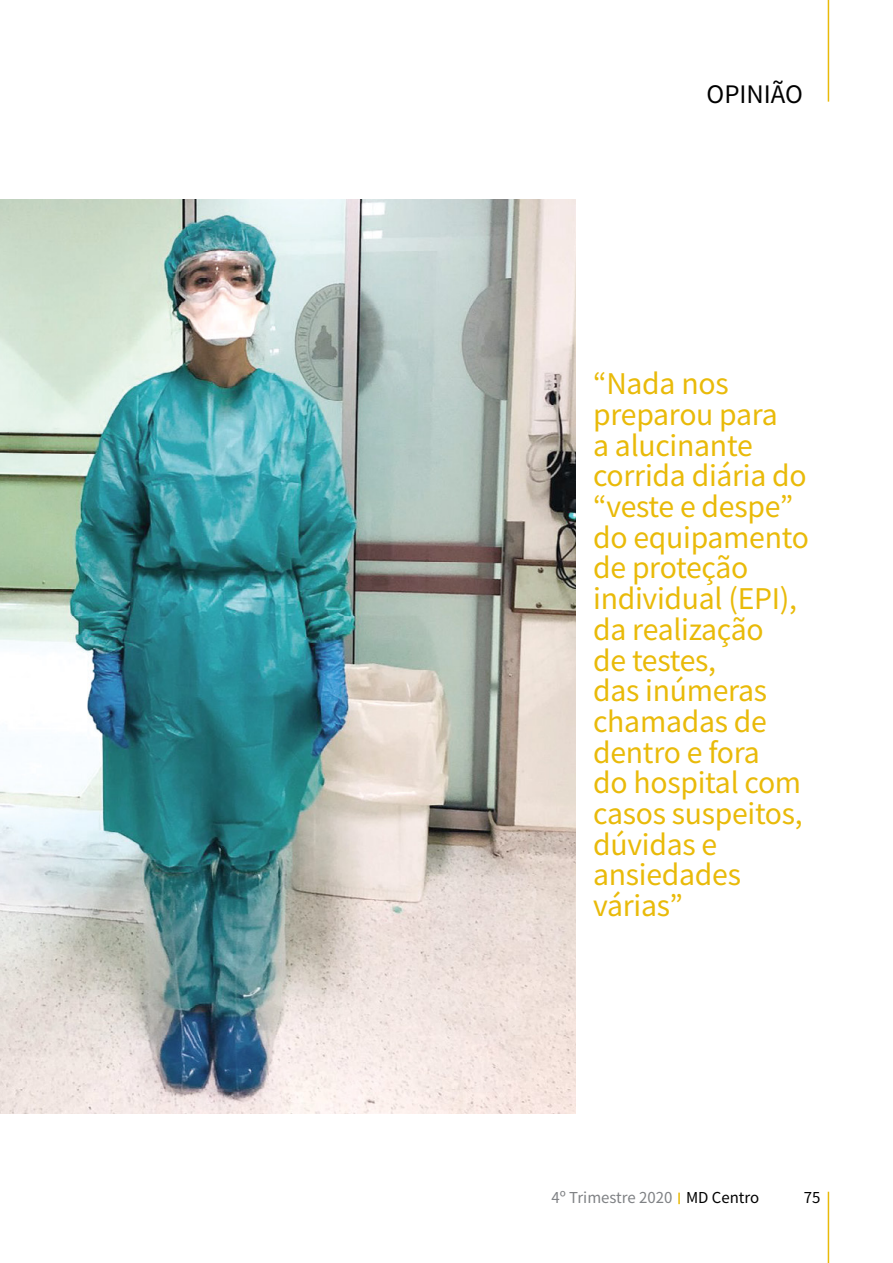
<style>
.page{position:relative;width:893px;height:1263px;background:#fff}
.page>*{position:absolute;margin:0;border:0;box-sizing:border-box;transform-origin:0 0}
.t1{font:28.35px/30.8px "Noto Sans JP";letter-spacing:-.01em;color:#e9ba09}
.t2{font:24px "Noto Sans JP";color:#000}
.t3{font:15px "Noto Sans JP";color:#808285}
.t4{font:15px "Noto Sans JP";color:#000}
.s1{color:#000}
</style>
<div class="page">
<hr style="left:828px;top:1192px;width:1px;height:71px;background:#e9ba09">
<svg style="left:678px;top:1192px;width:2px;height:12px"></svg>
<img style="left:0;top:199px;width:575px;height:915px">
<hr style="left:828px;top:0;width:1px;height:102px;background:#e9ba09">
<p class="t2" style="left:706px;top:80px;width:98px">OPINIÃO</p>
<p class="t1" style="left:593px;top:369px;width:217px">“Nada nos preparou para<br>a alucinante corrida diária do “veste e despe” do equipamento de proteção individual (EPI), da realização<br>de testes,<br>das inúmeras chamadas de dentro e fora<br>do hospital com casos suspeitos, dúvidas e ansiedades várias”</p>
<p class="t3" style="left:551px;top:1189px;width:209px">4º Trimestre 2020 <span class="s1">MD Centro</span></p>
<p class="t4" style="left:804px;top:1189px;width:18px">75</p>
</div>
